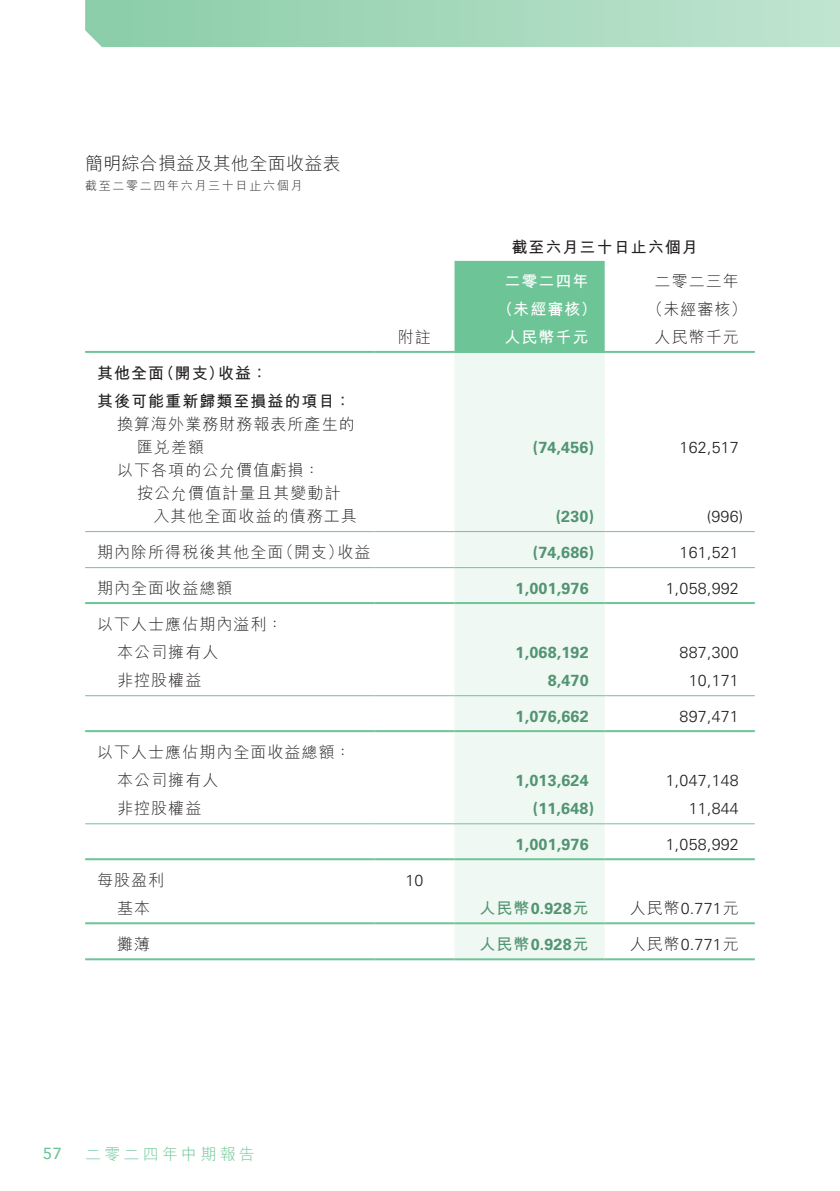
<style>
.page{position:relative;width:840px;height:1191px;background:#fff}
.page>*{position:absolute;margin:0;border:0;box-sizing:border-box;transform-origin:0 0}
.t1{font:300 18px "M Hei HK";letter-spacing:.015em;color:#231f20}
._15_Table_Stub{font:300 16px/23px "M Hei HK";letter-spacing:.065em;color:#231f20}
._01_Body_Text{font:700 16px "Univers LT Std";letter-spacing:.015em;color:#519472}
._01_Body_Text-2{font:300 16px "Univers LT Std";letter-spacing:.015em;color:#231f20}
._15_Table_Stub-2{font:700 16px "M Hei HK";letter-spacing:.065em;color:#231f20}
._01_Body_Text-3{font:300 16px "M Hei HK";letter-spacing:.065em;color:#231f20}
._01_Body_Text-4{font:700 16px "M Hei HK";letter-spacing:.065em;color:#fff}
._01_Body_Text-5{font:700 16px "M Hei HK";letter-spacing:.065em;color:#231f20}
.t2{font:300 16px "M Hei HK";letter-spacing:.2em;color:#6dc597}
.t3{font:500 16px "Avenir Next";color:#6dc597}
.t4{font:300 12px "M Hei HK";letter-spacing:.14em;color:#231f20}
.s1{font-family:"M Hei HK"}
</style>
<div class="page">
<svg style="left:85px;top:0;width:754px;height:47px;background:#a5d8bc"></svg>
<div style="left:454px;top:261px;width:150px;height:90px;background:#6dc597"></div>
<svg style="left:85px;top:353px;width:669px;height:605px"></svg>
<div style="left:454px;top:353px;width:150px;height:605px;background:#eff8f2"></div>
<hr style="left:85px;top:351px;width:289px;height:2px;background:#6dc597">
<hr style="left:374px;top:351px;width:80px;height:2px;background:#6dc597">
<hr style="left:454px;top:351px;width:150px;height:2px;background:#6dc597">
<hr style="left:604px;top:351px;width:150px;height:2px;background:#6dc597">
<hr style="left:85px;top:531px;width:289px;height:1px;background:#6dc597">
<hr style="left:374px;top:531px;width:80px;height:1px;background:#6dc597">
<hr style="left:454px;top:531px;width:150px;height:1px;background:#6dc597">
<hr style="left:604px;top:531px;width:150px;height:1px;background:#6dc597">
<hr style="left:85px;top:567px;width:289px;height:1px;background:#6dc597">
<hr style="left:374px;top:567px;width:80px;height:1px;background:#6dc597">
<hr style="left:454px;top:567px;width:150px;height:1px;background:#6dc597">
<hr style="left:604px;top:567px;width:150px;height:1px;background:#6dc597">
<hr style="left:85px;top:602px;width:289px;height:2px;background:#6dc597">
<hr style="left:374px;top:602px;width:80px;height:2px;background:#6dc597">
<hr style="left:454px;top:602px;width:150px;height:2px;background:#6dc597">
<hr style="left:604px;top:602px;width:150px;height:2px;background:#6dc597">
<hr style="left:85px;top:695px;width:289px;height:1px;background:#6dc597">
<hr style="left:374px;top:695px;width:80px;height:1px;background:#6dc597">
<hr style="left:454px;top:695px;width:150px;height:1px;background:#6dc597">
<hr style="left:604px;top:695px;width:150px;height:1px;background:#6dc597">
<hr style="left:85px;top:730px;width:289px;height:2px;background:#6dc597">
<hr style="left:374px;top:730px;width:80px;height:2px;background:#6dc597">
<hr style="left:454px;top:730px;width:150px;height:2px;background:#6dc597">
<hr style="left:604px;top:730px;width:150px;height:2px;background:#6dc597">
<hr style="left:85px;top:823px;width:289px;height:1px;background:#6dc597">
<hr style="left:374px;top:823px;width:80px;height:1px;background:#6dc597">
<hr style="left:454px;top:823px;width:150px;height:1px;background:#6dc597">
<hr style="left:604px;top:823px;width:150px;height:1px;background:#6dc597">
<hr style="left:85px;top:858px;width:289px;height:2px;background:#6dc597">
<hr style="left:374px;top:858px;width:80px;height:2px;background:#6dc597">
<hr style="left:454px;top:858px;width:150px;height:2px;background:#6dc597">
<hr style="left:604px;top:858px;width:150px;height:2px;background:#6dc597">
<hr style="left:85px;top:922px;width:289px;height:2px;background:#6dc597">
<hr style="left:374px;top:922px;width:80px;height:2px;background:#6dc597">
<hr style="left:454px;top:922px;width:150px;height:2px;background:#6dc597">
<hr style="left:604px;top:922px;width:150px;height:2px;background:#6dc597">
<hr style="left:85px;top:958px;width:289px;height:2px;background:#6dc597">
<hr style="left:374px;top:958px;width:80px;height:2px;background:#6dc597">
<hr style="left:454px;top:958px;width:150px;height:2px;background:#6dc597">
<hr style="left:604px;top:958px;width:150px;height:2px;background:#6dc597">
<p class="t1" style="left:85px;top:151px;width:257px">簡明綜合損益及其他全面收益表</p>
<p class="t4" style="left:85px;top:177px;width:219px">截至二零二四年六月三十日止六個月</p>
<p class="_01_Body_Text-5" style="left:511px;top:235px;width:188px">截至六月三十日止六個月</p>
<p class="_01_Body_Text-3" style="left:654px;top:270px;width:86px">二零二三年</p>
<p class="_01_Body_Text-4" style="left:504px;top:269px;width:86px">二零二四年</p>
<p class="_01_Body_Text-4" style="left:497px;top:297px;width:101px">（未經審核）</p>
<p class="_01_Body_Text-3" style="left:647px;top:298px;width:101px">（未經審核(</p>
<p class="_01_Body_Text-3" style="left:398px;top:326px;width:35px">附註</p>
<p class="_01_Body_Text-4" style="left:504px;top:325px;width:86px">人民幣千元</p>
<p class="_01_Body_Text-3" style="left:654px;top:326px;width:86px">人民幣千元</p>
<p class="_15_Table_Stub-2" style="left:97px;top:361px;width:69px">其他全面</p>
<p class="_15_Table_Stub-2" style="left:97px;top:389px;width:255px">其後可能重新歸類至損益的項目：</p>
<p class="_15_Table_Stub" style="left:117px;top:412px;width:239px">換算海外業務財務報表所產生的</p>
<p class="_15_Table_Stub-2" style="left:218px;top:361px;width:51px">收益：</p>
<p class="_15_Table_Stub-2" style="left:158px;top:361px;width:67px">（開支）</p>
<p class="_15_Table_Stub" style="left:137px;top:435px;width:69px">匯兌差額</p>
<p class="_15_Table_Stub" style="left:137px;top:458px;width:205px;text-indent:-20px">以下各項的公允價值虧損：<br>按公允價值計量且其變動計</p>
<p class="_01_Body_Text" style="left:532px;top:438px;width:63px">)74,456(</p>
<p class="_01_Body_Text-2" style="left:679px;top:437px;width:61px">162,517</p>
<p class="_15_Table_Stub" style="left:153px;top:504px;width:205px">入其他全面收益的債務工具</p>
<p class="_01_Body_Text" style="left:555px;top:507px;width:40px">)230(</p>
<p class="_01_Body_Text-2" style="left:706px;top:506px;width:38px">)996(</p>
<p class="_15_Table_Stub" style="left:278px;top:540px;width:67px">（開支）</p>
<p class="_15_Table_Stub" style="left:337px;top:540px;width:35px">收益</p>
<p class="_15_Table_Stub" style="left:97px;top:540px;width:188px">期內除所得稅後其他全面</p>
<p class="_01_Body_Text" style="left:532px;top:543px;width:63px">)74,686(</p>
<p class="_01_Body_Text-2" style="left:679px;top:542px;width:61px">161,521</p>
<p class="_15_Table_Stub" style="left:97px;top:576px;width:137px">期內全面收益總額</p>
<p class="_15_Table_Stub" style="left:97px;top:612px;width:187px">以下人士應佔期內溢利：</p>
<p class="_01_Body_Text" style="left:515px;top:579px;width:74px">1,001,976</p>
<p class="_01_Body_Text-2" style="left:665px;top:578px;width:74px">1,058,992</p>
<p class="_15_Table_Stub" style="left:117px;top:640px;width:103px">本公司擁有人</p>
<p class="_01_Body_Text" style="left:515px;top:643px;width:74px">1,068,192</p>
<p class="_01_Body_Text-2" style="left:679px;top:642px;width:61px">887,300</p>
<p class="_15_Table_Stub" style="left:117px;top:668px;width:86px">非控股權益</p>
<p class="_01_Body_Text" style="left:547px;top:671px;width:42px">8,470</p>
<p class="_01_Body_Text-2" style="left:688px;top:670px;width:52px">10,171</p>
<p class="_01_Body_Text" style="left:515px;top:707px;width:74px">1,076,662</p>
<p class="_01_Body_Text-2" style="left:679px;top:707px;width:61px">897,471</p>
<p class="_15_Table_Stub" style="left:97px;top:740px;width:255px">以下人士應佔期內全面收益總額：</p>
<p class="_15_Table_Stub" style="left:117px;top:768px;width:103px">本公司擁有人</p>
<p class="_01_Body_Text" style="left:515px;top:771px;width:74px">1,013,624</p>
<p class="_01_Body_Text-2" style="left:665px;top:771px;width:74px">1,047,148</p>
<p class="_15_Table_Stub" style="left:117px;top:796px;width:86px">非控股權益</p>
<p class="_01_Body_Text" style="left:532px;top:799px;width:63px">)11,648(</p>
<p class="_01_Body_Text-2" style="left:688px;top:799px;width:52px">11,844</p>
<p class="_01_Body_Text" style="left:515px;top:835px;width:74px">1,001,976</p>
<p class="_01_Body_Text-2" style="left:665px;top:835px;width:74px">1,058,992</p>
<p class="_15_Table_Stub" style="left:97px;top:868px;width:69px">每股盈利</p>
<p class="_01_Body_Text-2" style="left:405px;top:871px;width:20px">10</p>
<p class="_15_Table_Stub" style="left:117px;top:896px;width:35px">基本</p>
<p class="_01_Body_Text" style="left:479px;top:899px;width:111px"><span class="s1">人民幣</span>0.928<span class="s1">元</span></p>
<p class="_01_Body_Text-2" style="left:629px;top:899px;width:111px"><span class="s1">人民幣</span>0.771<span class="s1">元</span></p>
<p class="_15_Table_Stub" style="left:117px;top:932px;width:35px">攤薄</p>
<p class="_01_Body_Text" style="left:479px;top:935px;width:111px"><span class="s1">人民幣</span>0.928<span class="s1">元</span></p>
<p class="_01_Body_Text-2" style="left:629px;top:935px;width:111px"><span class="s1">人民幣</span>0.771<span class="s1">元</span></p>
<p class="t3" style="left:43px;top:1139px;width:21px">57</p>
<p class="t2" style="left:85px;top:1142px;width:171px">二零二四年中期報告</p>
</div>
